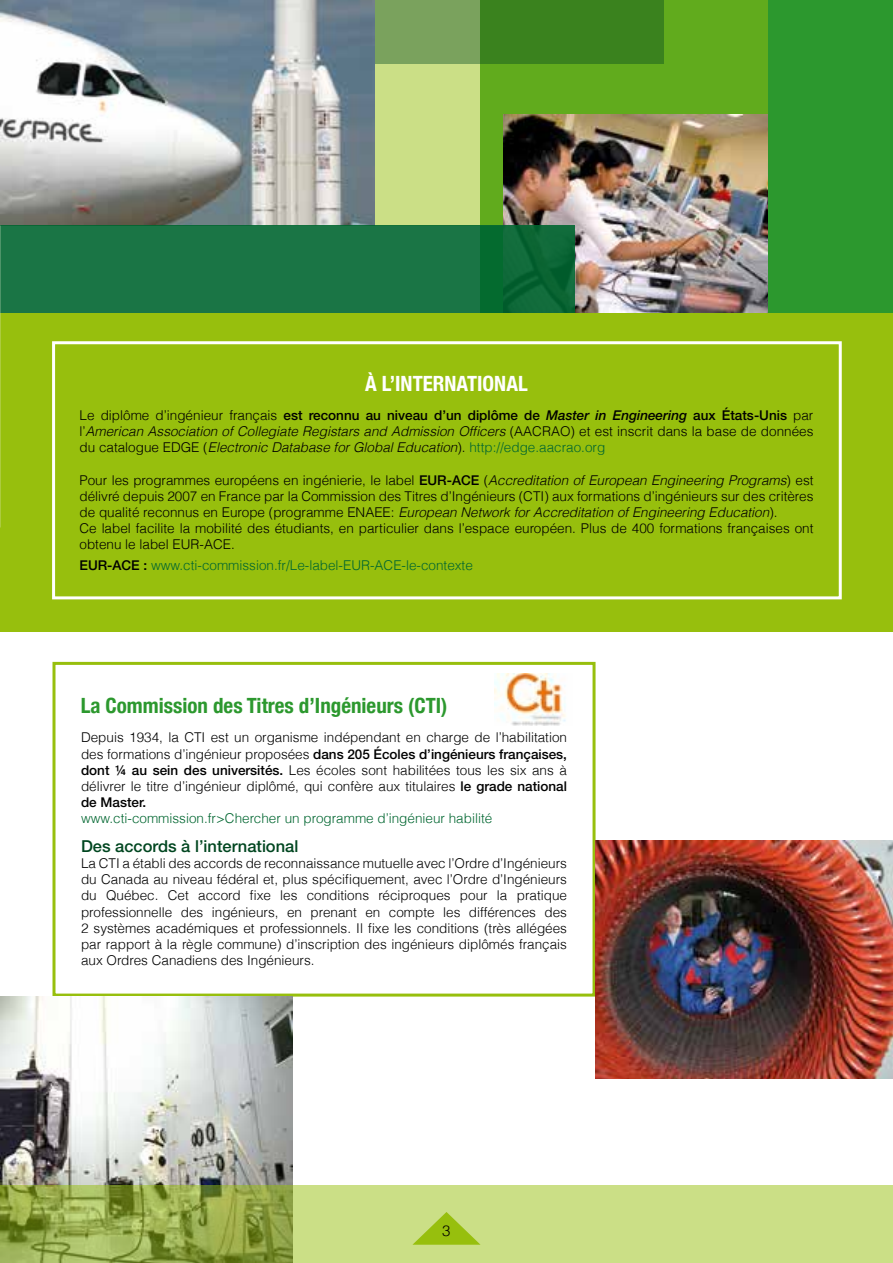
<style>
.page{position:relative;width:893px;height:1263px;background:#fff}
.page>*{position:absolute;margin:0;border:0;box-sizing:border-box;transform-origin:0 0}
.t1{font:700 condensed 21px "Helvetica Neue";color:#2c982e}
.t2{font:700 condensed 21px "Helvetica Neue";color:#fff}
.t3{font:500 16.5px "Helvetica Neue";color:#004620}
.t4{font:300 15px "Helvetica";color:#000}
.t5{font:300 13.5px/16.2px "Helvetica";color:#000}
.t6{font:500 13.5px "Helvetica Neue";color:#000}
.t7{font:300 13.5px "Helvetica";color:#006630}
.t8{font:italic 300 13.5px "Helvetica";color:#000}
.s1{font-family:"Helvetica";font-weight:300}
.s2{font-style:italic}
.s3{font-style:normal}
.s4{color:#006630}
.s5{font-family:"Helvetica Neue";font-weight:500}
.s6{font-family:"Helvetica Neue";font-weight:500;color:#000}
</style>
<div class="page">
<div style="left:480px;top:0;width:413px;height:313px;background:#2c982e"></div>
<svg style="left:374px;top:0;width:393px;height:225px;fill:#61ab1d"></svg>
<svg style="left:374px;top:0;width:289px;height:64px;fill:#3a821e"></svg>
<img style="left:0;top:0;width:374px;height:225px">
<img style="left:504px;top:115px;width:263px;height:198px">
<svg style="left:0;top:225px;width:574px;height:88px;fill:#1a7545"></svg>
<div style="left:0;top:313px;width:893px;height:318px;background:#97bf0d"></div>
<div style="left:52px;top:341px;width:790px;height:258px;border:3px solid #fff"></div>
<div style="left:52px;top:662px;width:544px;height:334px;border:3px solid #97bf0d"></div>
<img style="left:595px;top:840px;width:298px;height:238px">
<img style="left:0;top:996px;width:292px;height:189px">
<svg style="left:0;top:1185px;width:893px;height:78px;fill:#cbdf86"></svg>
<svg style="left:412px;top:1212px;width:68px;height:33px"></svg>
<img style="left:494px;top:674px;width:72px;height:52px">
<h1 class="t2" style="left:365px;top:366px;width:42px">À L’INTERNATIONA</h1>
<h1 class="t2" style="left:518px;top:366px;width:11px">L</h1>
<p class="t6" style="left:80px;top:407px;width:735px"><span class="s1">Le diplôme d’ingénieur français</span> est reconnu au niveau d’un diplôme de <span class="s2">Master in Engineering</span> aux États-Unis <span class="s1">par</span></p>
<p class="t8" style="left:80px;top:421px;width:473px"><span class="s3">l’</span>American Association of Collegiate Registars and Admission Officers <span class="s3">(AACRAO</span></p>
<p class="t5" style="left:80px;top:422px;width:735px;text-indent:491px">) et est inscrit dans la base de données du catalogue EDGE (<span class="s2">Electronic Database for Global Education</span>). <span class="s4">http://edge.aacrao.org</span></p>
<p class="t5" style="left:80px;top:471px;width:735px">Pour les programmes européens en ingénierie, le label <span class="s5">EUR-ACE</span> (<span class="s2">Accreditation of European Engineering Programs</span>) est délivré depuis 2007 en France par la Commission des Titres d’Ingénieurs (CTI) aux formations d’ingénieurs sur des critères de qualité reconnus en Europe (programme ENAEE: <span class="s2">European Network for Accreditation of Engineering Education</span>).<br>Ce label facilite la mobilité des étudiants, en particulier dans l’espace européen. Plus de 400 formations françaises ont obtenu le label EUR-ACE.</p>
<p class="t7" style="left:80px;top:554px;width:395px"><span class="s6">EUR-ACE :</span> www.cti-commission.fr/Le-label-EUR-ACE-le-contexte</p>
<h1 class="t1" style="left:81px;top:688px;width:368px">La Commission des Titres d’Ingénieurs (CTI)</h1>
<p class="t5" style="left:81px;top:729px;width:487px">Depuis 1934, la CTI est un organisme indépendant en charge de l’habilitation</p>
<p class="t6" style="left:81px;top:746px;width:487px"><span class="s1">des formations d’ingénieur proposées</span> dans 205 Écoles d’ingénieurs françaises,</p>
<p class="t5" style="left:81px;top:761px;width:487px"><span class="s5">dont ¼ au sein des universités.</span> Les écoles sont habilitées tous les six ans à délivrer le titre d’ingénieur diplômé, qui confère aux titulaires <span class="s5">le grade national</span></p>
<p class="t6" style="left:81px;top:794px;width:67px">de Master.</p>
<p class="t7" style="left:81px;top:808px;width:413px">www.cti-commission.fr&gt;Chercher un programme d’ingénieur habilité</p>
<p class="t3" style="left:81px;top:836px;width:219px">Des accords à l’international</p>
<p class="t5" style="left:81px;top:854px;width:487px;text-align:justify">La CTI a établi des accords de reconnaissance mutuelle avec l’Ordre d’Ingénieurs du Canada au niveau fédéral et, plus spécifiquement, avec l’Ordre d’Ingénieurs du Québec. Cet accord fixe les conditions réciproques pour la pratique professionnelle des ingénieurs, en prenant en compte les différences des 2 systèmes académiques et professionnels. Il fixe les conditions (très allégées par rapport à la règle commune) d’inscription des ingénieurs diplômés français aux Ordres Canadiens des Ingénieurs.</p>
<p class="t4" style="left:442px;top:1218px;width:10px">3</p>
</div>
